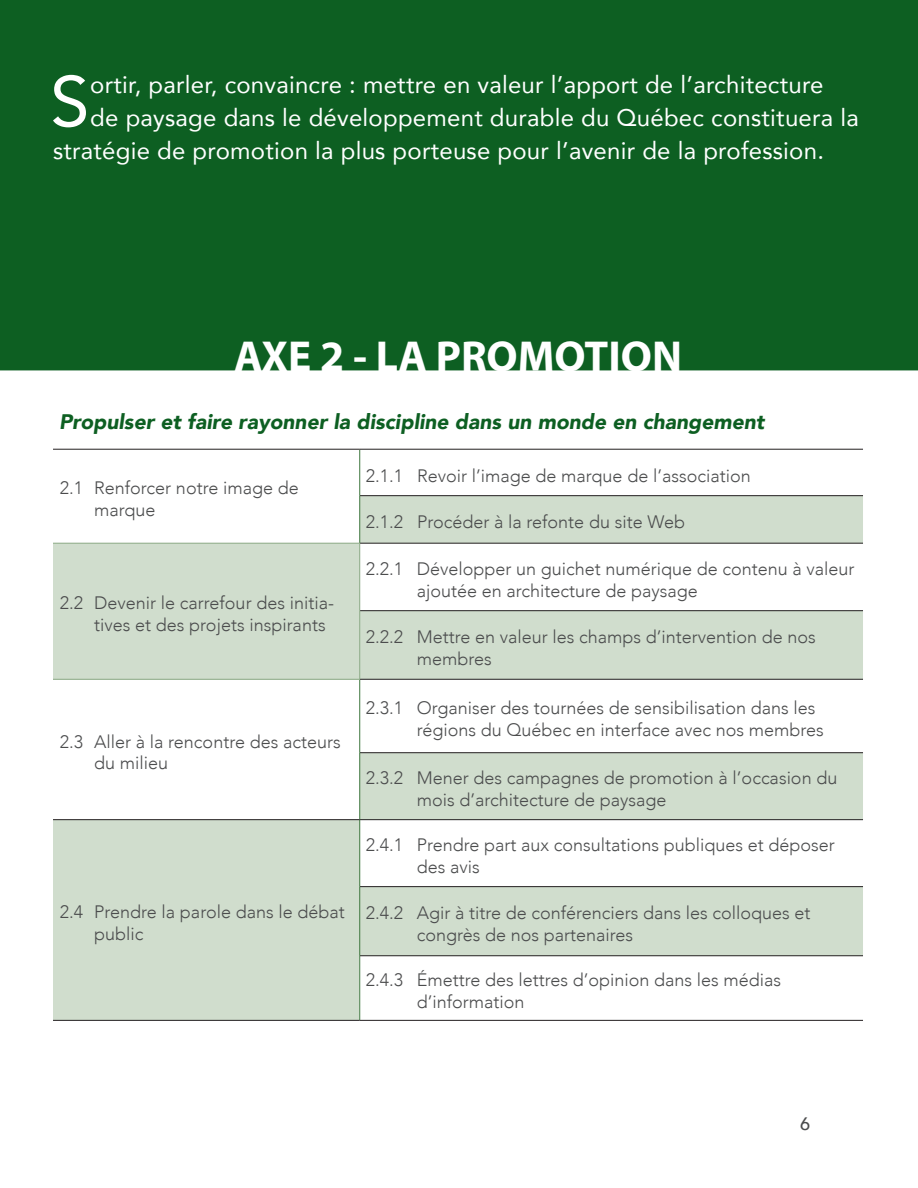
<style>
.page{position:relative;width:918px;height:1188px;background:#fff}
.page>*{position:absolute;margin:0;border:0;box-sizing:border-box;transform-origin:0 0}
.t1{font:70.65px "Avenir";color:#fff}
.t2{font:700 43.5px "Myriad Pro";color:#fff}
.t3{font:24px "Avenir";letter-spacing:.01em;color:#fff}
.t4{font:italic 900 21px "Avenir";color:#0d5f22}
.t5{font:300 18px/21.6px "Avenir";color:#4b4c4d}
.t6{font:500 18px "Avenir";color:#4b4c4d}
</style>
<div class="page">
<div style="left:0;top:0;width:918px;height:370px;background:#0d5f22"></div>
<svg style="left:53px;top:496px;width:810px;height:524px;fill:#d0ddcd"></svg>
<div style="left:53px;top:543px;width:307px;height:136px;background:#d0ddcd"></div>
<div style="left:360px;top:956px;width:503px;height:64px;background:#fff"></div>
<hr style="left:360px;top:495px;width:503px;height:1px;background:#231f20">
<hr style="left:360px;top:543px;width:503px;height:1px;background:#231f20">
<hr style="left:360px;top:610px;width:503px;height:1px;background:#231f20">
<hr style="left:360px;top:679px;width:503px;height:1px;background:#231f20">
<hr style="left:360px;top:752px;width:503px;height:1px;background:#231f20">
<hr style="left:360px;top:819px;width:503px;height:1px;background:#231f20">
<hr style="left:360px;top:886px;width:503px;height:1px;background:#231f20">
<hr style="left:360px;top:955px;width:503px;height:1px;background:#231f20">
<hr style="left:360px;top:1020px;width:503px;height:1px;background:#231f20">
<hr style="left:359px;top:450px;width:1px;height:46px;background:#3e763e">
<hr style="left:359px;top:496px;width:1px;height:47px;background:#3e763e">
<hr style="left:359px;top:679px;width:1px;height:74px;background:#3e763e">
<hr style="left:359px;top:753px;width:1px;height:66px;background:#3e763e">
<hr style="left:359px;top:820px;width:1px;height:67px;background:#3e763e">
<hr style="left:359px;top:887px;width:1px;height:69px;background:#3e763e">
<hr style="left:359px;top:956px;width:1px;height:64px;background:#3e763e">
<hr style="left:53px;top:819px;width:307px;height:1px;background:#231f20">
<hr style="left:53px;top:1020px;width:307px;height:1px;background:#231f20">
<hr style="left:53px;top:449px;width:307px;height:1px;background:#231f20">
<hr style="left:360px;top:449px;width:503px;height:1px;background:#231f20">
<hr style="left:53px;top:543px;width:307px;height:1px;background:#8dab87">
<hr style="left:359px;top:543px;width:1px;height:68px;background:#8dab87">
<hr style="left:359px;top:611px;width:1px;height:68px;background:#8dab87">
<hr style="left:53px;top:679px;width:307px;height:1px;background:#8dab87">
<p class="t1" style="left:50px;top:45px;width:41px">S</p>
<p class="t3" style="left:90px;top:66px;width:735px">ortir, parler, convaincre : mettre en valeur l’apport de l’architecture</p>
<p class="t3" style="left:90px;top:99px;width:770px">de paysage dans le développement durable du Québec constituera la</p>
<p class="t3" style="left:53px;top:132px;width:773px">stratégie de promotion la plus porteuse pour l’avenir de la profession.</p>
<p class="t2" style="left:234px;top:328px;width:450px">AXE 2 - LA PROMOTION</p>
<p class="t4" style="left:59px;top:405px;width:707px">Propulser et faire rayonner la discipline dans un monde en changement</p>
<p class="t5" style="left:94px;top:478px;width:206px;text-indent:-34px">2.1 Renforcer notre image de marque</p>
<p class="t5" style="left:94px;top:592px;width:241px;text-indent:-34px">2.2 Devenir le carrefour des initia&shy;tives et des projets inspirants</p>
<p class="t5" style="left:94px;top:731px;width:248px;text-indent:-34px">2.3 Aller à la rencontre des acteurs du milieu</p>
<p class="t5" style="left:94px;top:901px;width:252px;text-indent:-34px">2.4 Prendre la parole dans le débat public</p>
<p class="t5" style="left:366px;top:465px;width:387px">2.1.1 Revoir l’image de marque de l’association</p>
<p class="t5" style="left:366px;top:511px;width:321px">2.1.2 Procéder à la refonte du site Web</p>
<p class="t5" style="left:417px;top:558px;width:439px;text-indent:-51px">2.2.1 Développer un guichet numérique de contenu à valeur ajoutée en architecture de paysage</p>
<p class="t5" style="left:417px;top:626px;width:401px;text-indent:-51px">2.2.2 Mettre en valeur les champs d’intervention de nos membres</p>
<p class="t5" style="left:417px;top:697px;width:409px;text-indent:-51px">2.3.1 Organiser des tournées de sensibilisation dans les régions du Québec en interface avec nos membres</p>
<p class="t5" style="left:417px;top:767px;width:422px;text-indent:-51px">2.3.2 Mener des campagnes de promotion à l’occasion du mois d’architecture de paysage</p>
<p class="t5" style="left:417px;top:834px;width:420px;text-indent:-51px">2.4.1 Prendre part aux consultations publiques et déposer des avis</p>
<p class="t5" style="left:417px;top:902px;width:395px;text-indent:-51px">2.4.2 Agir à titre de conférenciers dans les colloques et congrès de nos partenaires</p>
<p class="t5" style="left:417px;top:969px;width:366px;text-indent:-51px">2.4.3 Émettre des lettres d’opinion dans les médias d’information</p>
<p class="t6" style="left:800px;top:1109px;width:12px">6</p>
</div>
